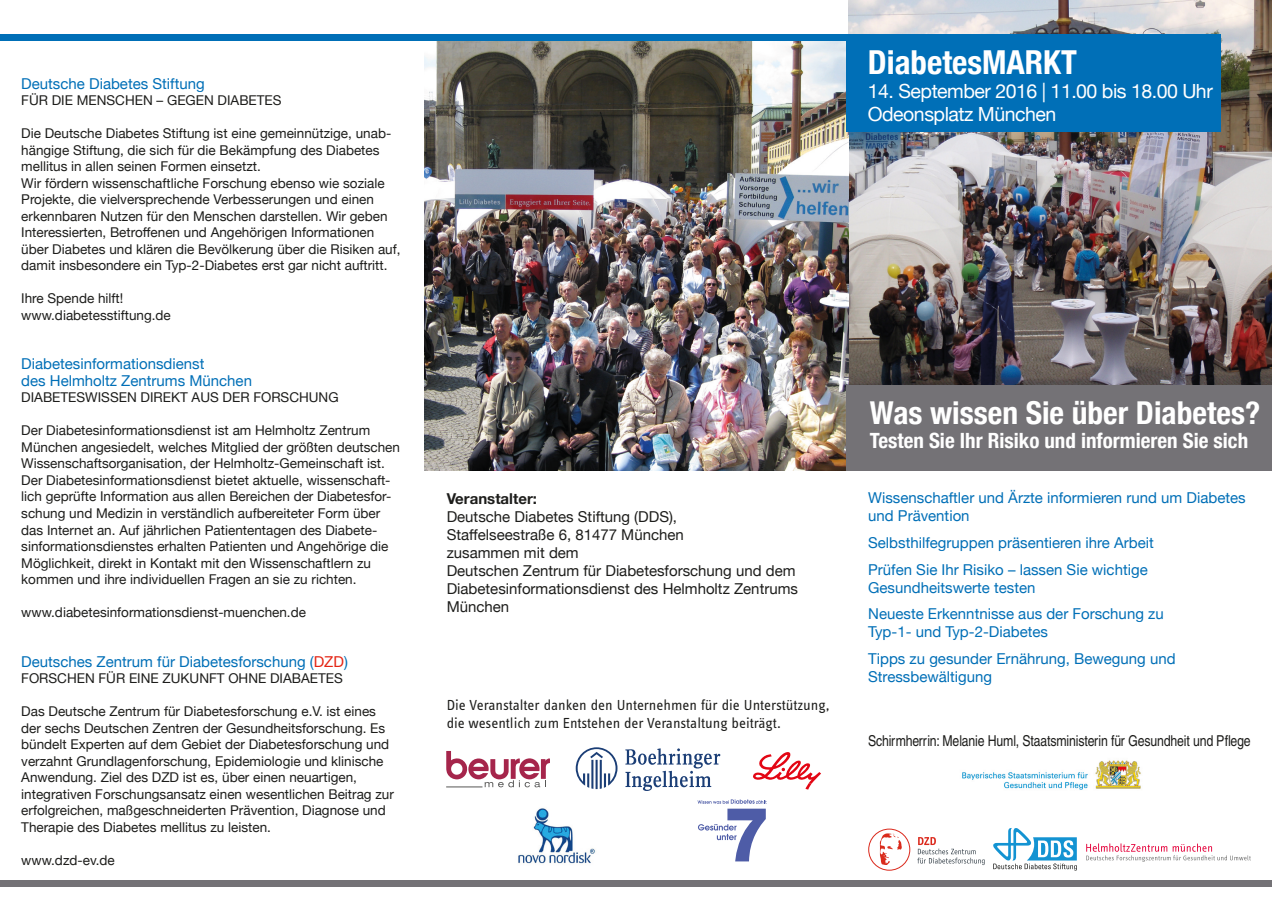
<style>
.page{position:relative;width:1272px;height:902px;background:#fff}
.page>*{position:absolute;margin:0;border:0;box-sizing:border-box;transform-origin:0 0}
.t1{font:700 condensed 33px "Helvetica Neue";color:#fff}
.t2{font:700 condensed 31.5px "Helvetica Neue";color:#fff}
.t3{font:700 condensed 21px "Helvetica Neue";color:#fff}
.t4{font:19.5px/23.4px "Helvetica Neue";letter-spacing:-.025em;color:#fff}
.t5{font:15px/26.5px "Helvetica Neue";color:#006fb7}
.t6{font:15px/18px "Helvetica Neue";color:#1d1d1b}
.t7{font:15px/18px "Info OT Text";color:#1d1d1b}
.t8{font:condensed 15px "Helvetica";letter-spacing:-.01em;color:#1d1d1b}
.t9{font:700 15px "Helvetica Neue";color:#1d1d1b}
.t10{font:13.5px/16.5px "Helvetica Neue";color:#1d1d1b}
.s1{color:#e42413}
</style>
<div class="page">
<img style="left:848px;top:0;width:423px;height:385px">
<img style="left:424px;top:40px;width:424px;height:430px">
<div style="left:846px;top:385px;width:425px;height:85px;background:#747276"></div>
<div style="left:846px;top:34px;width:374px;height:98px;background:#006fb7"></div>
<div style="left:0;top:880px;width:1271px;height:7px;background:#747276"></div>
<svg style="left:993px;top:828px;width:83px;height:42px"></svg>
<svg style="left:1086px;top:843px;width:164px;height:18px"></svg>
<svg style="left:917px;top:837px;width:67px;height:28px"></svg>
<svg style="left:879px;top:833px;width:22px;height:31px"></svg>
<div style="left:868px;top:828px;width:42px;height:42px;border:1px solid #db2a1d;border-radius:50%"></div>
<div style="left:0;top:34px;width:846px;height:6px;background:#006fb7"></div>
<svg style="left:446px;top:751px;width:104px;height:36px"></svg>
<hr style="left:446px;top:786px;width:36px;height:1px;background:#575756">
<img style="left:518px;top:808px;width:77px;height:56px">
<svg style="left:697px;top:799px;width:70px;height:62px"></svg>
<svg style="left:753px;top:752px;width:68px;height:37px"></svg>
<svg style="left:575px;top:747px;width:42px;height:42px"></svg>
<svg style="left:625px;top:748px;width:95px;height:42px"></svg>
<img style="left:962px;top:760px;width:179px;height:30px">
<p class="t5" style="left:21px;top:71px;width:185px">Deutsche Diabetes Stiftung</p>
<p class="t10" style="left:21px;top:93px;width:262px">FÜR DIE MENSCHEN – GEGEN DIABETES</p>
<p class="t10" style="left:21px;top:126px;width:381px">Die Deutsche Diabetes Stiftung ist eine gemeinnützige, unab&shy;hängige Stiftung, die sich für die Bekämpfung des Diabetes mellitus in allen seinen Formen einsetzt.<br>Wir fördern wissenschaftliche Forschung ebenso wie soziale Projekte, die vielversprechende Verbesserungen und einen erkennbaren Nutzen für den Menschen darstellen. Wir geben Interessierten, Betroffenen und Angehörigen Informationen über Diabetes und klären die Bevölkerung über die Risiken auf, damit insbesondere ein Typ-2-Diabetes erst gar nicht auftritt.</p>
<p class="t10" style="left:21px;top:291px;width:151px">Ihre Spende hilft! www.diabetesstiftung.de</p>
<p class="t5" style="left:21px;top:356px;width:232px;line-height:16.5px">Diabetesinformationsdienst<br>des Helmholtz Zentrums München</p>
<p class="t10" style="left:21px;top:390px;width:319px">DIABETESWISSEN DIREKT AUS DER FORSCHUNG</p>
<p class="t10" style="left:21px;top:423px;width:380px">Der Diabetesinformationsdienst ist am Helmholtz Zentrum München angesiedelt, welches Mitglied der größten deutschen Wissenschaftsorganisation, der Helmholtz-Gemeinschaft ist.<br>Der Diabetesinformationsdienst bietet aktuelle, wissenschaft&shy;lich geprüfte Information aus allen Bereichen der Diabetesfor&shy;schung und Medizin in verständlich aufbereiteter Form über das Internet an. Auf jährlichen Patiententagen des Diabete&shy;sinformationsdienstes erhalten Patienten und Angehörige die Möglichkeit, direkt in Kontakt mit den Wissenschaftlern zu kommen und ihre individuellen Fragen an sie zu richten.</p>
<p class="t10" style="left:21px;top:604px;width:286px">www.diabetesinformationsdienst-muenchen.de</p>
<p class="t5" style="left:21px;top:648px;width:328px">Deutsches Zentrum für Diabetesforschung (<span class="s1">DZD</span>)</p>
<p class="t10" style="left:21px;top:670px;width:323px">FORSCHEN FÜR EINE ZUKUNFT OHNE DIABAETES</p>
<p class="t10" style="left:21px;top:703px;width:374px">Das Deutsche Zentrum für Diabetesforschung e.V. ist eines der sechs Deutschen Zentren der Gesundheitsforschung. Es bündelt Experten auf dem Gebiet der Diabetesforschung und verzahnt Grundlagenforschung, Epidemiologie und klinische Anwendung. Ziel des DZD ist es, über einen neuartigen, integrativen Forschungsansatz einen wesentlichen Beitrag zur erfolgreichen, maßgeschneiderten Prävention, Diagnose und Therapie des Diabetes mellitus zu leisten.</p>
<p class="t10" style="left:21px;top:852px;width:95px">www.dzd-ev.de</p>
<h1 class="t1" style="left:867px;top:35px;width:210px">DiabetesMARKT</h1>
<h3 class="t4" style="left:867px;top:80px;width:346px">14. September 2016 | 11.00 bis 18.00 Uhr<br>Odeonsplatz München</h3>
<p class="t9" style="left:446px;top:486px;width:92px">Veranstalter:</p>
<p class="t6" style="left:446px;top:508px;width:353px">Deutsche Diabetes Stiftung (DDS),<br>Staffelseestraße 6, 81477 München<br>zusammen mit dem<br>Deutschen Zentrum für Diabetesforschung und dem Diabetesinformationsdienst des Helmholtz Zentrums München</p>
<p class="t7" style="left:446px;top:695px;width:384px">Die Veranstalter danken den Unternehmen für die Unterstützung, die wesentlich zum Entstehen der Veranstaltung beiträgt.</p>
<h2 class="t2" style="left:870px;top:387px;width:392px">Was wissen Sie über Diabetes?</h2>
<h3 class="t3" style="left:870px;top:423px;width:379px">Testen Sie Ihr Risiko und informieren Sie sich</h3>
<p class="t5" style="left:868px;top:490px;width:379px;line-height:18px">Wissenschaftler und Ärzte informieren rund um Diabetes und Prävention</p>
<p class="t5" style="left:868px;top:530px;width:287px">Selbsthilfegruppen präsentieren ihre Arbeit<br>Prüfen Sie Ihr Risiko – lassen Sie wichtige</p>
<p class="t5" style="left:868px;top:574px;width:297px">Gesundheitswerte testen<br>Neueste Erkenntnisse aus der Forschung zu</p>
<p class="t5" style="left:868px;top:619px;width:309px">Typ-1- und Typ-2-Diabetes<br>Tipps zu gesunder Ernährung, Bewegung und</p>
<p class="t5" style="left:868px;top:663px;width:125px">Stressbewältigung</p>
<p class="t8" style="left:868px;top:732px;width:384px">Schirmherrin: Melanie Huml, Staatsministerin für Gesundheit und Pflege</p>
</div>
